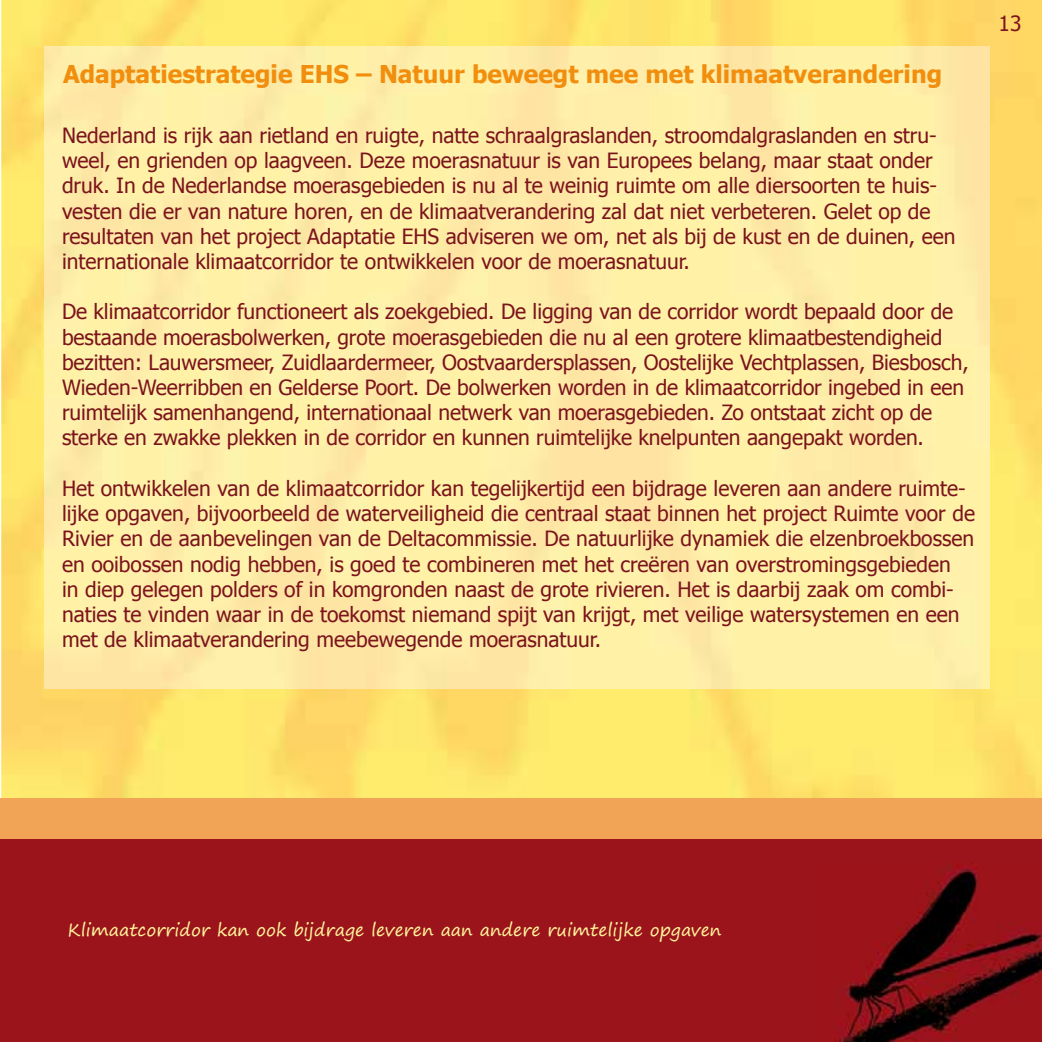
<style>
.page{position:relative;width:1042px;height:1042px;background:#fff}
.page>*{position:absolute;margin:0;border:0;box-sizing:border-box;transform-origin:0 0}
.t1{font:700 24.5px "Tahoma";color:#f18e0e}
.t2{font:21px/25.2px "Tahoma";color:#7c141d}
.t3{font:17.5px "Segoe Print";color:#fff59b}
</style>
<div class="page">
<img style="left:1px;top:0;width:1041px;height:799px">
<div style="left:0;top:799px;width:1042px;height:43px;background:#f1a455"></div>
<div style="left:0;top:839px;width:1042px;height:203px;background:#9b141c"></div>
<img style="left:45px;top:46px;width:944px;height:642px">
<img style="left:836px;top:863px;width:206px;height:179px">
<p class="t1" style="left:63px;top:57px;width:880px">Adaptatiestrategie EHS – Natuur beweegt mee met klimaatverandering</p>
<p class="t2" style="left:62px;top:122px;width:895px">Nederland is rijk aan rietland en ruigte, natte schraalgraslanden, stroomdalgraslanden en stru&shy;weel, en grienden op laagveen. Deze moerasnatuur is van Europees belang, maar staat onder druk. In de Nederlandse moerasgebieden is nu al te weinig ruimte om alle diersoorten te huis&shy;vesten die er van nature horen, en de klimaatverandering zal dat niet verbeteren. Gelet op de resultaten van het project Adaptatie EHS adviseren we om, net als bij de kust en de duinen, een internationale klimaatcorridor te ontwikkelen voor de moerasnatuur.</p>
<p class="t2" style="left:62px;top:298px;width:908px">De klimaatcorridor functioneert als zoekgebied. De ligging van de corridor wordt bepaald door de bestaande moerasbolwerken, grote moerasgebieden die nu al een grotere klimaatbestendigheid bezitten: Lauwersmeer, Zuidlaardermeer, Oostvaardersplassen, Oostelijke Vechtplassen, Biesbosch, Wieden-Weerribben en Gelderse Poort. De bolwerken worden in de klimaatcorridor ingebed in een ruimtelijk samenhangend, internationaal netwerk van moerasgebieden. Zo ontstaat zicht op de sterke en zwakke plekken in de corridor en kunnen ruimtelijke knelpunten aangepakt worden.</p>
<p class="t2" style="left:62px;top:474px;width:914px">Het ontwikkelen van de klimaatcorridor kan tegelijkertijd een bijdrage leveren aan andere ruimte&shy;lijke opgaven, bijvoorbeeld de waterveiligheid die centraal staat binnen het project Ruimte voor de Rivier en de aanbevelingen van de Deltacommissie. De natuurlijke dynamiek die elzenbroekbossen en ooibossen nodig hebben, is goed te combineren met het creëren van overstromings gebieden<br>in diep gelegen polders of in komgronden naast de grote rivieren. Het is daarbij zaak om combi&shy;naties te vinden waar in de toekomst niemand spijt van krijgt, met veilige watersystemen en een met de klimaatverandering meebewegende moerasnatuur.</p>
<p class="t2" style="left:998px;top:10px;width:24px">13</p>
<p class="t3" style="left:68px;top:914px;width:655px">Klimaatcorridor kan ook bijdrage leveren aan andere ruimtelijke opgaven</p>
</div>
